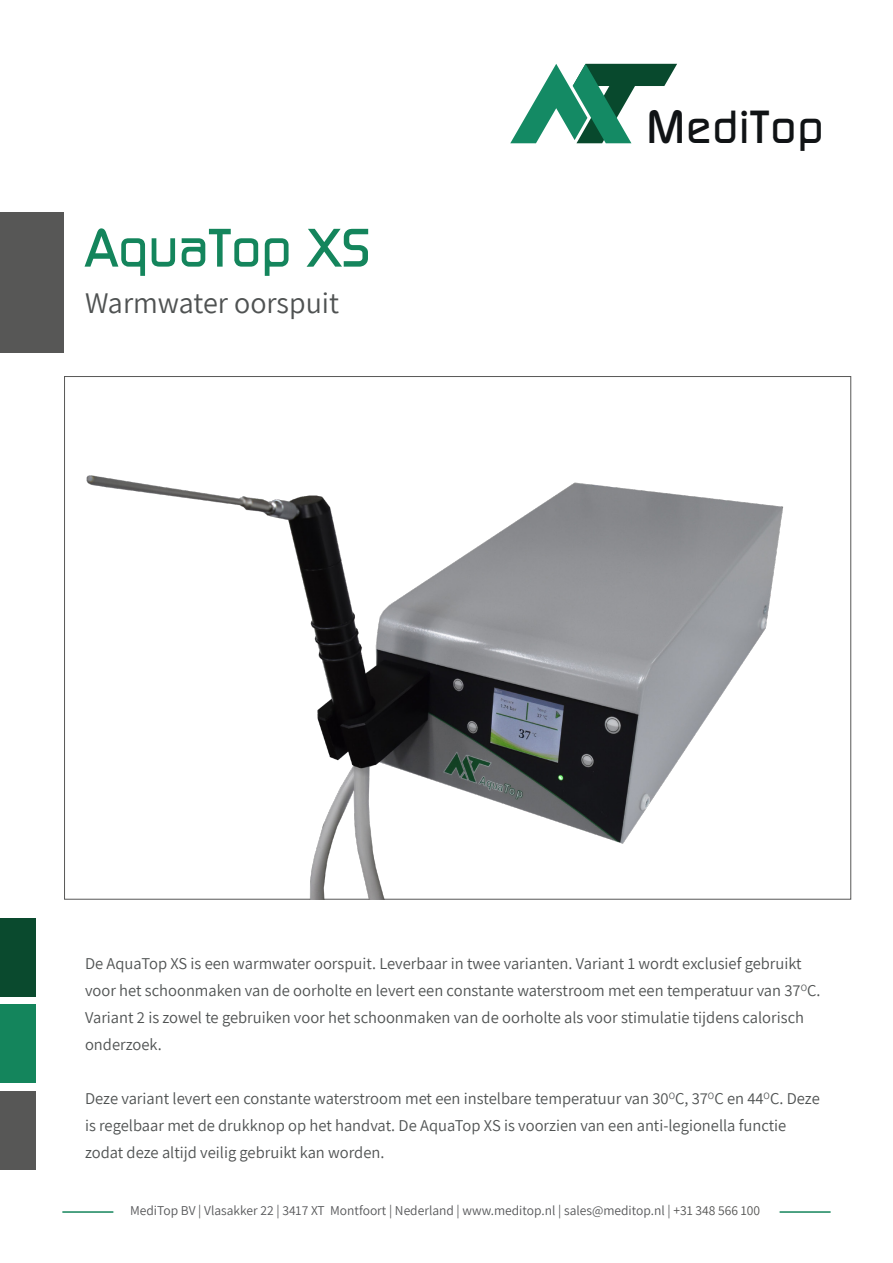
<style>
.page{position:relative;width:893px;height:1263px;background:#fff}
.page>*{position:absolute;margin:0;border:0;box-sizing:border-box;transform-origin:0 0}
.t1{font:500 54px "Continuum";color:#14855c}
.t2{font:500 46.35px "Continuum";letter-spacing:.025em;color:#101315}
.t3{font:30px "Assistant";color:#4f5252}
.t4{font:16.5px/27px "Assistant";color:#4f5252}
.t5{font:13.5px "Assistant";color:#57585a}
.s1{color:#575756}
</style>
<div class="page">
<div style="left:0;top:918px;width:35px;height:78px;background:#0a4a2e"></div>
<div style="left:0;top:1005px;width:35px;height:78px;background:#14855c"></div>
<div style="left:0;top:1091px;width:35px;height:78px;background:#575756"></div>
<svg style="left:510px;top:64px;width:167px;height:79px"></svg>
<div style="left:0;top:213px;width:64px;height:140px;background:#575756"></div>
<img style="left:70px;top:475px;width:740px;height:424px">
<hr style="left:62px;top:1211px;width:769px;height:2px;background:#14855c">
<div style="left:113px;top:1199px;width:667px;height:23px;background:#fff"></div>
<p class="t1" style="left:85px;top:213px;width:287px">AquaTop XS</p>
<p class="t3" style="left:85px;top:283px;width:256px">Warmwater oorspuit</p>
<p class="t2" style="left:647px;top:97px;width:178px">MediTop</p>
<p class="t4" style="left:85px;top:950px;width:737px">De AquaTop XS is een warmwater oorspuit. Leverbaar in twee varianten. Variant 1 wordt exclusief gebruikt voor het schoonmaken van de oorholte en levert een constante waterstroom met een temperatuur van 37<sup>O</sup>C.<br>Variant 2 is zowel te gebruiken voor het schoonmaken van de oorholte als voor stimulatie tijdens calorisch onderzoek.</p>
<p class="t4" style="left:85px;top:1085px;width:736px">Deze variant levert een constante waterstroom met een instelbare temperatuur van 30<sup>O</sup>C, 37<sup>O</sup>C en 44<sup>O</sup>C. Deze is regelbaar met de drukknop op het handvat. De AquaTop XS is voorzien van een anti-legionella functie zodat deze altijd veilig gebruikt kan worden.</p>
<p class="t5" style="left:130px;top:1201px;width:631px">MediTop BV | Vlasakker 22 | 3417 XT Montfoort | Nederland | www.meditop.nl | sales@meditop.nl | <span class="s1">+31 348 566 100</span></p>
</div>
